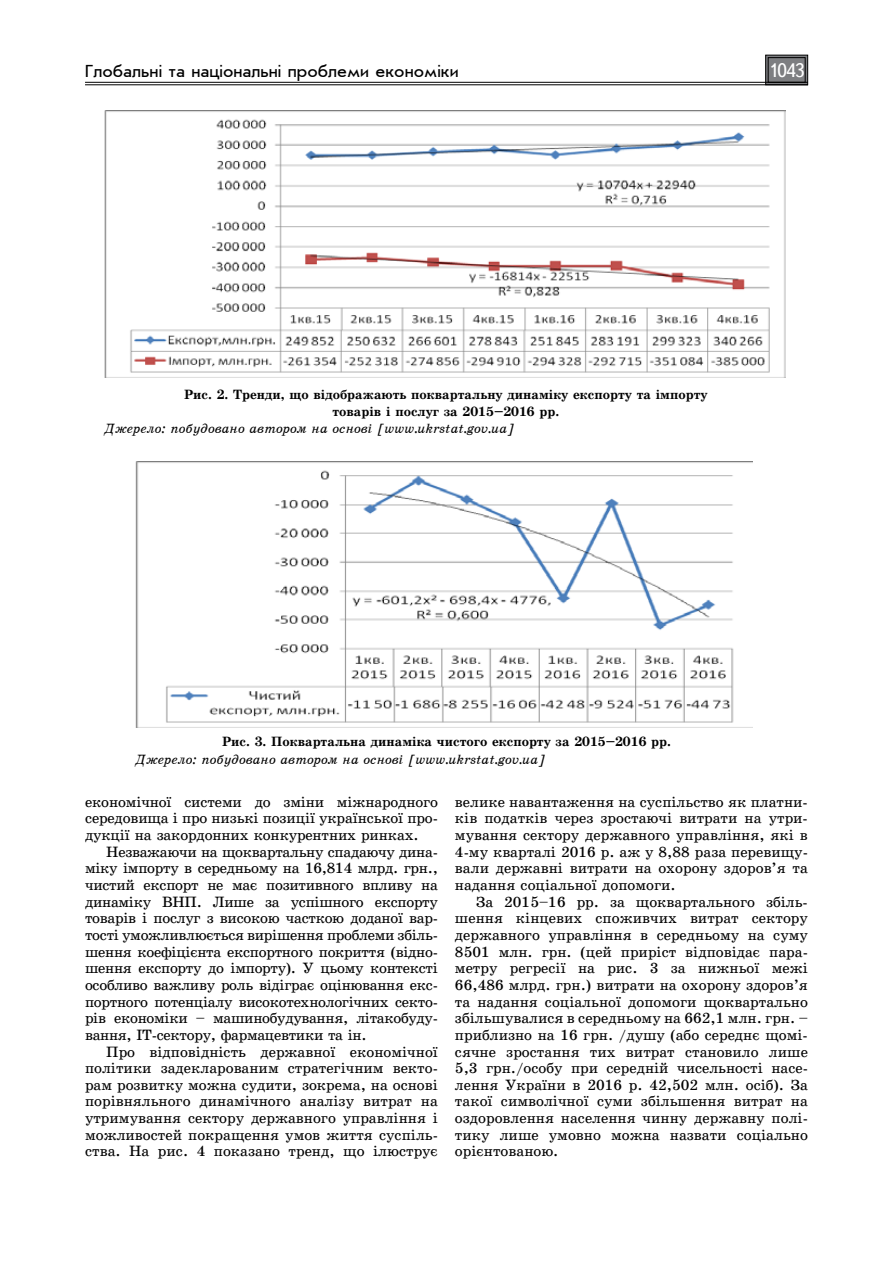
<style>
.page{position:relative;width:893px;height:1263px;background:#fff}
.page>*{position:absolute;margin:0;border:0;box-sizing:border-box;transform-origin:0 0}
.t1{font:19.5px "Ukrainian Text";color:#fff}
.t2{font:18px "Ukrainian Journal Sans";color:#000}
.t3{font:15px/16.6px "Ukrainian School";color:#000;text-align:justify}
.t4{font:700 13.5px/16.6px "Ukrainian School";color:#000;text-align:center}
.t5{font:italic 13.5px "Ukrainian School";color:#000}
</style>
<div class="page">
<svg style="left:765px;top:55px;width:43px;height:30px"></svg>
<div style="left:768px;top:57px;width:37px;height:26px;border:1px solid #000"></div>
<hr style="left:85px;top:82px;width:723px;height:1px;background:#000">
<hr style="left:85px;top:85px;width:723px;height:1px;background:#000">
<img style="left:105px;top:111px;width:680px;height:266px">
<img style="left:136px;top:461px;width:617px;height:266px">
<p class="t2" style="left:85px;top:62px;width:375px">Глобальні та національні проблеми економіки</p>
<h1 class="t1" style="left:768px;top:60px;width:38px">1043</h1>
<p class="t4" style="left:184px;top:386px;width:525px">Рис. 2. Тренди, що відображають поквартальну динаміку експорту та імпорту товарів і послуг за 2015–2016 рр.</p>
<p class="t5" style="left:105px;top:421px;width:411px">Джерело: побудовано автором на основі [www.ukrstat.gov.ua]</p>
<p class="t4" style="left:222px;top:733px;width:450px">Рис. 3. Поквартальна динаміка чистого експорту за 2015–2016 рр.</p>
<p class="t5" style="left:136px;top:752px;width:411px">Джерело: побудовано автором на основі [www.ukrstat.gov.ua]</p>
<p class="t3" style="left:85px;top:793px;width:354px">економічної системи до зміни міжнародного середовища і про низькі позиції української про&shy;дукції на закордонних конкурентних ринках.</p>
<p class="t3" style="left:85px;top:843px;width:354px;text-indent:21px">Незважаючи на щоквартальну спадаючу дина&shy;міку імпорту в середньому на 16,814 млрд. грн., чистий експорт не має позитивного впливу на динаміку ВНП. Лише за успішного експорту товарів і послуг з високою часткою доданої вар&shy;тості уможливлюється вирішення проблеми збіль&shy;шення коефіцієнта експортного покриття (відно&shy;шення експорту до імпорту). У цьому контексті особливо важливу роль відіграє оцінювання екс&shy;портного потенціалу високотехнологічних секто&shy;рів економіки – машинобудування, літакобуду&shy;вання, ІТ-сектору, фармацевтики та ін.</p>
<p class="t3" style="left:85px;top:1043px;width:354px;text-indent:21px">Про відповідність державної економічної політики задекларованим стратегічним векто&shy;рам розвитку можна судити, зокрема, на основі порівняльного динамічного аналізу витрат на утримування сектору державного управління і можливостей покращення умов життя суспіль&shy;ства. На рис. 4 показано тренд, що ілюструє</p>
<p class="t3" style="left:455px;top:793px;width:354px">велике навантаження на суспільство як платни&shy;ків податків через зростаючі витрати на утри&shy;мування сектору державного управління, які в 4-му кварталі 2016 р. аж у 8,88 раза перевищу&shy;вали державні витрати на охорону здоров’я та надання соціальної допомоги.</p>
<p class="t3" style="left:455px;top:893px;width:354px;text-indent:21px">За 2015–16 рр. за щоквартального збіль&shy;шення кінцевих споживчих витрат сектору державного управління в середньому на суму 8501 млн. грн. (цей приріст відповідає пара&shy;метру регресії на рис. 3 за нижньої межі 66,486 млрд. грн.) витрати на охорону здоров’я та надання соціальної допомоги щоквартально збільшувалися в середньому на 662,1 млн. грн. – приблизно на 16 грн. /душу (або середнє щомі&shy;сячне зростання тих витрат становило лише 5,3 грн./особу при середній чисельності насе&shy;лення України в 2016 р. 42,502 млн. осіб). За такої символічної суми збільшення витрат на оздоровлення населення чинну державну полі&shy;тику лише умовно можна назвати соціально орієнтованою.</p>
</div>
